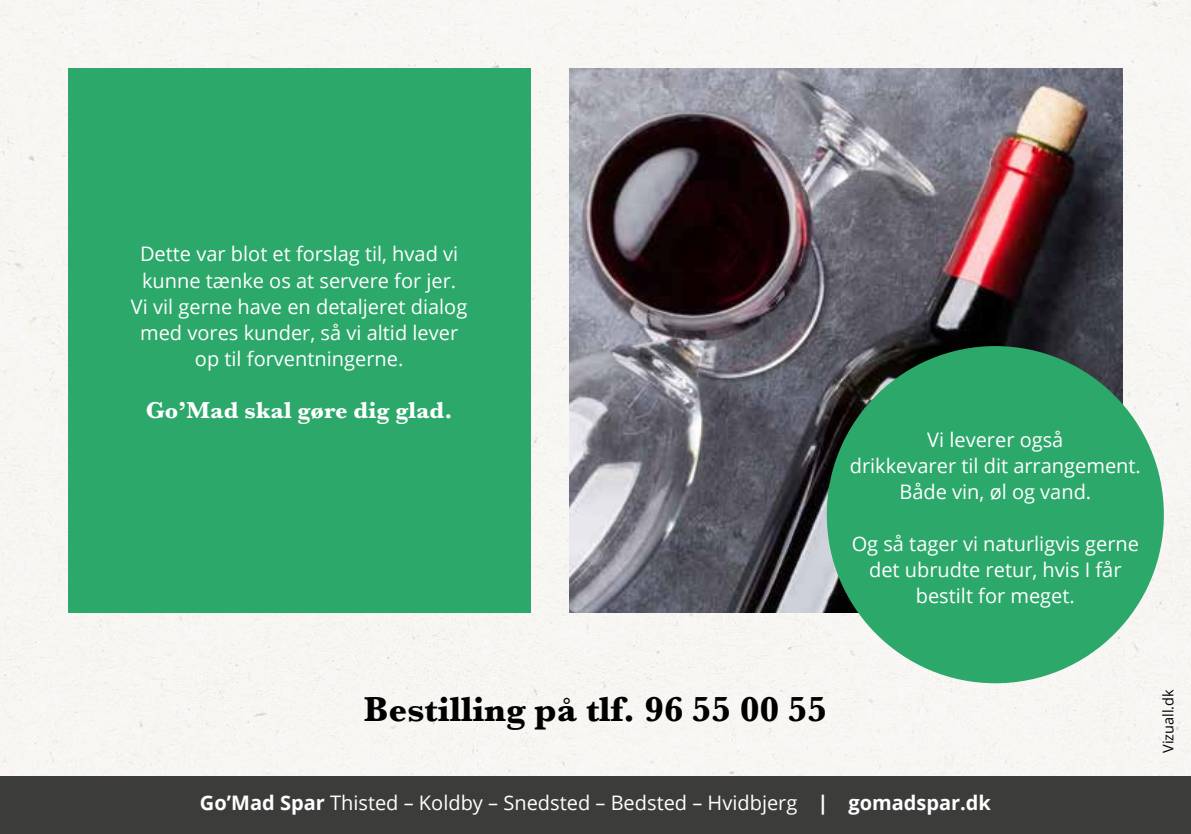
<style>
.page{position:relative;width:1191px;height:834px;background:#fff}
.page>*{position:absolute;margin:0;border:0;box-sizing:border-box;transform-origin:0 0}
.t1{font:700 36px "Baskerville";color:#000}
.t2{font:700 24px "Baskerville";color:#fff}
.t3{font:20px/26px "Open Sans";color:#fff;text-align:center}
.t4{font:14.6px "Open Sans";color:#000}
.s1{font-weight:700}
</style>
<div class="page">
<div style="left:0;top:0;width:1191px;height:776px;background:#f7f6f3"></div>
<div style="left:0;top:776px;width:1191px;height:57px;background:#3c3c3b"></div>
<div style="left:68px;top:68px;width:462px;height:544px;background:#2ba86a"></div>
<img style="left:570px;top:68px;width:553px;height:544px">
<div style="left:826px;top:346px;width:337px;height:337px;background:#2ba86a;border-radius:50%"></div>
<p class="t3" style="left:131px;top:241px;width:338px">Dette var blot et forslag til, hvad vi kunne tænke os at servere for jer.<br>Vi vil gerne have en detaljeret dialog med vores kunder, så vi altid lever op til forventningerne.</p>
<p class="t2" style="left:146px;top:393px;width:308px">Go’Mad skal gøre dig glad.</p>
<p class="t3" style="left:849px;top:426px;width:293px">Vi leverer også<br>drikkevarer til dit arrangement.<br>Både vin, øl og vand.</p>
<p class="t3" style="left:851px;top:530px;width:289px">Og så tager vi naturligvis gerne det ubrudte retur, hvis I får bestilt for meget.</p>
<h1 class="t1" style="left:364px;top:684px;width:465px">Bestilling på tlf. 96 55 00 55</h1>
<p class="t3" style="left:200px;top:788px;width:792px"><span class="s1">Go’Mad Spar</span> Thisted – Koldby – Snedsted – Bedsted – Hvidbjerg <span class="s1">| gomadspar.dk</span></p>
<p class="t4" style="left:1158px;top:753px;width:65px;rotate:-90deg">Vizuall.dk</p>
</div>
